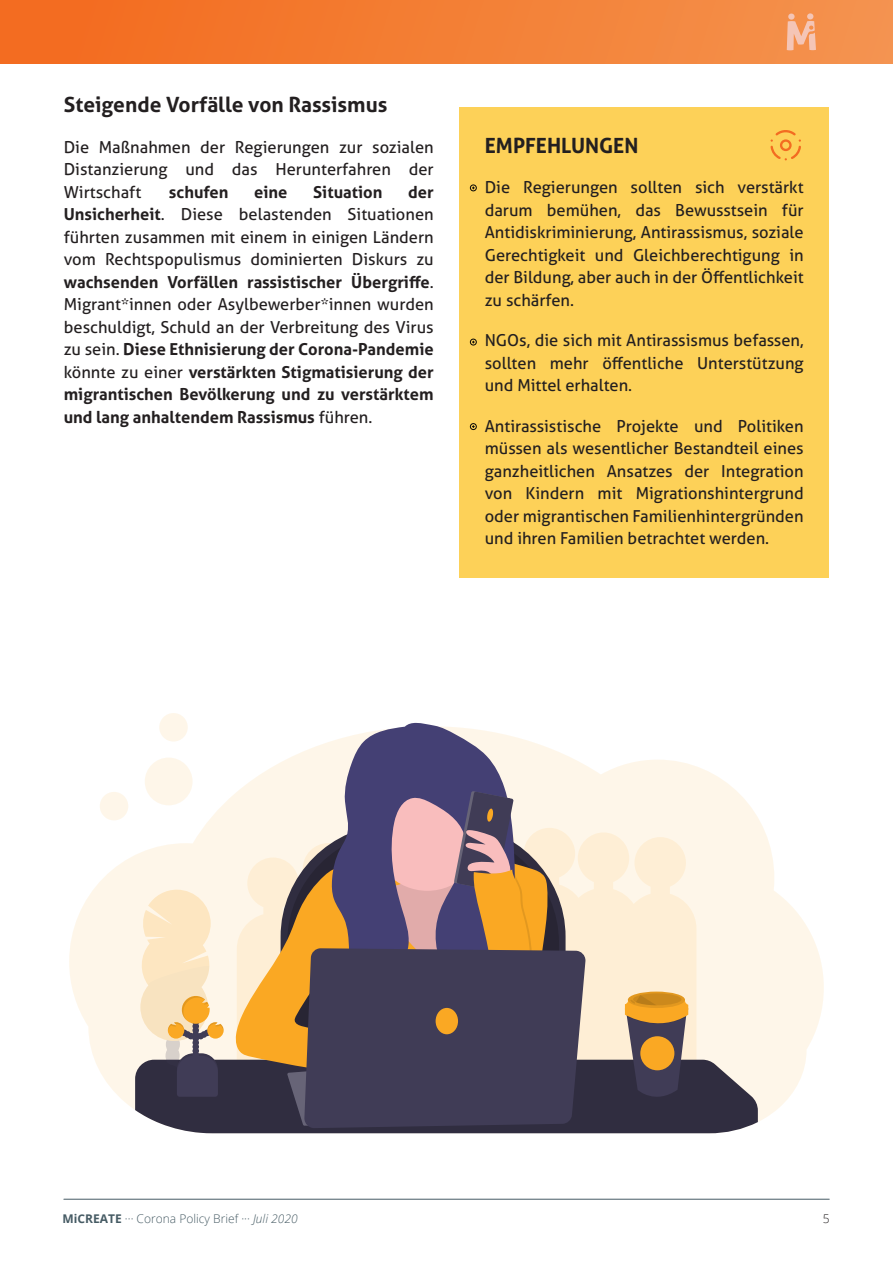
<style>
.page{position:relative;width:893px;height:1263px;background:#fff}
.page>*{position:absolute;margin:0;border:0;box-sizing:border-box;transform-origin:0 0}
.t1{font:700 21px "Aller";color:#231f20}
.t2{font:16.5px/22.5px "Aller";color:#231f20;text-align:justify}
.t3{font:700 16.5px "Aller";color:#231f20}
.t4{font:300 12px "Open Sans";color:#465b64}
.t5{font:300 12px "Open Sans";color:#231f20}
.s1{font-weight:700}
.s2{font-style:italic}
</style>
<div class="page">
<hr style="left:64px;top:1199px;width:765px;height:1px;background:#465b64">
<div style="left:0;top:0;width:893px;height:64px;background:linear-gradient(to right,#f36a1d,#f4944f)"></div>
<svg style="left:787px;top:13px;width:29px;height:37px"></svg>
<div style="left:459px;top:107px;width:370px;height:471px;background:#fdd158"></div>
<svg style="left:770px;top:130px;width:31px;height:31px"></svg>
<div style="left:470px;top:185px;width:7px;height:6px;border:1px solid #080704;border-radius:50%"></div>
<div style="left:470px;top:339px;width:7px;height:6px;border:1px solid #080704;border-radius:50%"></div>
<div style="left:470px;top:423px;width:7px;height:7px;border:1px solid #080704;border-radius:50%"></div>
<svg style="left:69px;top:737px;width:755px;height:385px;fill:#fef6e9"></svg>
<svg style="left:237px;top:816px;width:459px;height:244px;fill:#feeed5"></svg>
<svg style="left:281px;top:824px;width:285px;height:124px"></svg>
<svg style="left:287px;top:831px;width:272px;height:117px"></svg>
<svg style="left:135px;top:1060px;width:623px;height:73px;fill:#302d40"></svg>
<svg style="left:235px;top:856px;width:315px;height:220px"></svg>
<svg style="left:287px;top:1067px;width:17px;height:59px"></svg>
<div style="left:100px;top:792px;width:28px;height:28px;background:#fef6e9;border-radius:50%"></div>
<div style="left:159px;top:713px;width:29px;height:28px;background:#fef6e9;border-radius:50%"></div>
<div style="left:145px;top:757px;width:48px;height:48px;background:#fef6e9;border-radius:50%"></div>
<svg style="left:332px;top:723px;width:183px;height:225px;fill:#444074"></svg>
<svg style="left:340px;top:791px;width:194px;height:157px"></svg>
<div style="left:304px;top:948px;width:281px;height:180px;background:#403c56"></div>
<div style="left:436px;top:1008px;width:22px;height:26px;background:#faa823;border-radius:50%"></div>
<div style="left:628px;top:991px;width:57px;height:17px;background:#080704;border-radius:50%;opacity:.1"></div>
<svg style="left:625px;top:993px;width:63px;height:112px"></svg>
<div style="left:640px;top:1036px;width:34px;height:34px;background:#faa823;border-radius:50%"></div>
<svg style="left:139px;top:890px;width:85px;height:207px"></svg>
<p class="t1" style="left:64px;top:97px;width:325px">Steigende Vorfälle von Rassismus</p>
<p class="t2" style="left:64px;top:137px;width:371px">Die Maßnahmen der Regierungen zur sozialen Distanzierung und das Herunterfahren der Wirtschaft</p>
<p class="t3" style="left:169px;top:185px;width:61px">schufen</p>
<p class="t3" style="left:254px;top:185px;width:35px">eine</p>
<p class="t3" style="left:313px;top:185px;width:71px">Situation</p>
<p class="t2" style="left:64px;top:182px;width:371px;text-indent:344px"><span class="s1">der Unsicherheit</span>. Diese belastenden Situationen führten zusammen mit einem in einigen Ländern vom Rechtspopulismus dominierten Diskurs zu <span class="s1">wachsenden Vorfällen rassistischer Übergriffe</span>.<br>Migrant*innen oder Asylbewerber*innen wurden beschuldigt, Schuld an der Verbreitung des Virus zu sein. <span class="s1">Diese Ethnisierung der Corona-Pandemie </span>könnte zu einer <span class="s1">verstärkten Stigmatisierung der migrantischen Bevölkerung und zu verstärktem und lang anhaltendem Rassismus</span> führen.</p>
<p class="t1" style="left:485px;top:137px;width:155px">EMPFEHLUNGEN</p>
<p class="t2" style="left:485px;top:178px;width:320px">Die Regierungen sollten sich verstärkt darum bemühen, das Bewusstsein für Antidiskriminierung, Antirassismus, soziale Gerechtigkeit und Gleichberechtigung in der Bildung, aber auch in der Öffentlichkeit zu schärfen.</p>
<p class="t2" style="left:485px;top:331px;width:320px">NGOs, die sich mit Antirassismus befassen, sollten mehr öffentliche Unterstützung und Mittel erhalten.</p>
<p class="t2" style="left:485px;top:416px;width:320px">Antirassistische Projekte und Politiken müssen als wesentlicher Bestandteil eines ganzheitlichen Ansatzes der Integration von Kindern mit Migrationshintergrund oder migrantischen Familienhintergründen und ihren Familien betrachtet werden.</p>
<p class="t4" style="left:63px;top:1214px;width:237px"><span class="s1">MiCREATE</span> ··· Corona Policy Brief ··· <span class="s2">Juli 2020</span></p>
<p class="t5" style="left:823px;top:1214px;width:8px">5</p>
</div>
